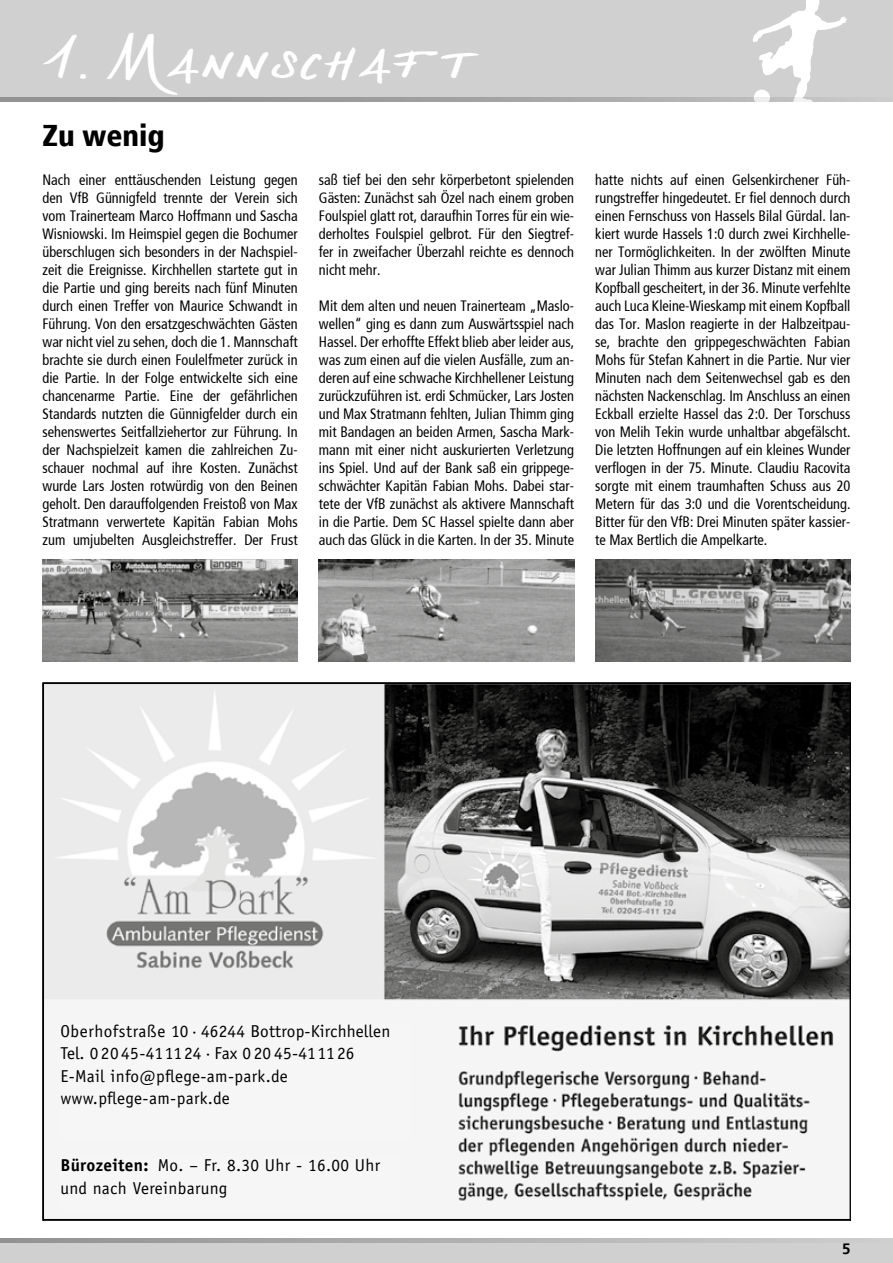
<style>
.page{position:relative;width:893px;height:1263px;background:#fff}
.page>*{position:absolute;margin:0;border:0;box-sizing:border-box;transform-origin:0 0}
.t1{font:45px "Denishandwritting";color:#fff}
.Headline{font:900 condensed 30px "Frutiger";color:#000}
.t2{font:17.25px/22.5px "Officina Sans";letter-spacing:.02em;color:#000}
.Fließtext{font:condensed 15px/18px "Frutiger";color:#000;text-align:justify;scale:.96 1}
.t3{font:700 15px "Frutiger 65";color:#000}
.s1{font-weight:700}
</style>
<div class="page">
<div style="left:0;top:1238px;width:893px;height:25px;background:#d0d0d0"></div>
<div style="left:0;top:0;width:893px;height:102px;background:#d0d0d0"></div>
<svg style="left:0;top:1238px;width:761px;height:4px;background:#ababab"></svg>
<svg style="left:753px;top:0;width:94px;height:98px"></svg>
<div style="left:754px;top:90px;width:16px;height:16px;background:#fff;border-radius:50%"></div>
<svg style="left:0;top:98px;width:835px;height:4px;background:#a4a4a4"></svg>
<img style="left:43px;top:559px;width:255px;height:102px">
<img style="left:319px;top:559px;width:255px;height:102px">
<img style="left:595px;top:559px;width:255px;height:102px">
<svg style="left:45px;top:684px;width:803px;height:518px"></svg>
<div style="left:60px;top:1024px;width:350px;height:116px;background:#f6f6f6"></div>
<div style="left:60px;top:1158px;width:339px;height:54px;background:#f6f6f6"></div>
<p class="t1" style="left:43px;top:36px;width:440px">1. Mannschaft</p>
<p class="Headline" style="left:43px;top:122px;width:124px">Zu wenig</p>
<p class="Fließtext" style="left:43px;top:172px;width:267px">Nach einer enttäuschenden Leistung gegen den VfB Günnigfeld trennte der Verein sich vom Trainerteam Marco Hoffmann und Sascha Wisniowski. Im Heimspiel gegen die Bochumer überschlugen sich besonders in der Nachspiel&shy;zeit die Ereignisse. Kirchhellen startete gut in die Partie und ging bereits nach fünf Minuten durch einen Treffer von Maurice Schwandt in Führung. Von den ersatzgeschwächten Gästen war nicht viel zu sehen, doch die 1. Mannschaft brachte sie durch einen Foulelfmeter zurück in die Partie. In der Folge entwickelte sich eine chancenarme Partie. Eine der gefährlichen Standards nutzten die Günnigfelder durch ein sehenswertes Seitfallziehertor zur Führung. In der Nachspielzeit kamen die zahlreichen Zu&shy;schauer nochmal auf ihre Kosten. Zunächst wurde Lars Josten rotwürdig von den Beinen geholt. Den darauffolgenden Freistoß von Max Stratmann verwertete Kapitän Fabian Mohs zum umjubelten Ausgleichstreffer. Der Frust</p>
<p class="Fließtext" style="left:319px;top:172px;width:267px">saß tief bei den sehr körperbetont spielenden Gästen: Zunächst sah Özel nach einem groben Foulspiel glatt rot, daraufhin Torres für ein wie&shy;derholtes Foulspiel gelbrot. Für den Siegtref&shy;fer in zweifacher Überzahl reichte es dennoch nicht mehr.</p>
<p class="Fließtext" style="left:319px;top:298px;width:267px">Mit dem alten und neuen Trainerteam „Maslo&shy;wellen“ ging es dann zum Auswärtsspiel nach Hassel. Der erhoffte Effekt blieb aber leider aus, was zum einen auf die vielen Ausfälle, zum an&shy;deren auf eine schwache Kirchhellener Leistung zurückzuführen ist. erdi Schmücker, Lars Josten und Max Stratmann fehlten, Julian Thimm ging mit Bandagen an beiden Armen, Sascha Mark&shy;mann mit einer nicht auskurierten Verletzung ins Spiel. Und auf der Bank saß ein grippege&shy;schwächter Kapitän Fabian Mohs. Dabei star&shy;tete der VfB zunächst als aktivere Mannschaft in die Partie. Dem SC Hassel spielte dann aber auch das Glück in die Karten. In der 35. Minute</p>
<p class="Fließtext" style="left:595px;top:172px;width:267px">hatte nichts auf einen Gelsenkirchener Füh&shy;rungstreffer hingedeutet. Er fiel dennoch durch einen Fernschuss von Hassels Bilal Gürdal. lan&shy;kiert wurde Hassels 1:0 durch zwei Kirchhelle&shy;ner Tormöglichkeiten. In der zwölften Minute war Julian Thimm aus kurzer Distanz mit einem Kopfball gescheitert, in der 36. Minute verfehlte auch Luca Kleine-Wieskamp mit einem Kopfball das Tor. Maslon reagierte in der Halbzeitpau&shy;se, brachte den grippegeschwächten Fabian Mohs für Stefan Kahnert in die Partie. Nur vier Minuten nach dem Seitenwechsel gab es den nächsten Nackenschlag. Im Anschluss an einen Eckball erzielte Hassel das 2:0. Der Torschuss von Melih Tekin wurde unhaltbar abgefälscht.<br>Die letzten Hoffnungen auf ein kleines Wunder verflogen in der 75. Minute. Claudiu Racovita sorgte mit einem traumhaften Schuss aus 20<br>Metern für das 3:0 und die Vorentscheidung.<br>Bitter für den VfB: Drei Minuten später kassier&shy;te Max Bertlich die Ampelkarte.</p>
<p class="t2" style="left:60px;top:1020px;width:331px">Oberhofstraße 10 · 46244 Bottrop-Kirchhellen Tel. 02045-411124 · Fax 0 20 45-411126<br>E-Mail info@pflege-am-park.de www.pflege-am-park.de</p>
<p class="t2" style="left:60px;top:1154px;width:321px"><span class="s1">Bürozeiten:</span> Mo. – Fr. 8.30 Uhr - 16.00 Uhr und nach Vereinbarung</p>
<p class="t3" style="left:842px;top:1242px;width:10px">5</p>
</div>
